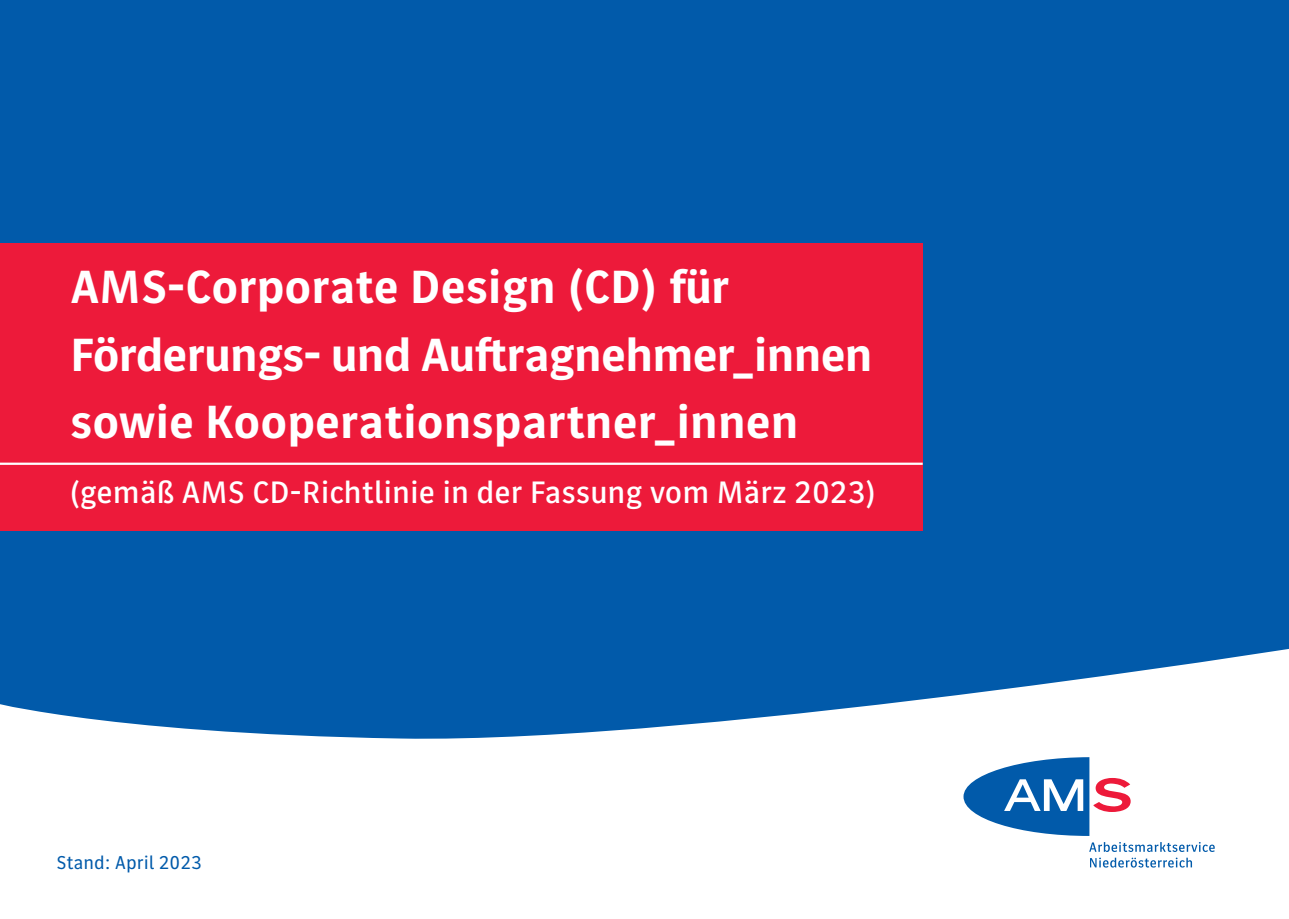
<style>
.page{position:relative;width:1289px;height:919px;background:#fff}
.page>*{position:absolute;margin:0;border:0;box-sizing:border-box;transform-origin:0 0}
.t1{font:700 45px/67.5px "AMS Laborat";letter-spacing:-.005em;color:#fff}
.t2{font:500 30px "AMS Laborat";color:#fff}
.t3{font:18px "AMS Laborat";color:#015aaa}
</style>
<div class="page">
<div style="left:0;top:0;width:1288px;height:914px;background:#015aaa"></div>
<div style="left:0;top:243px;width:922px;height:287px;background:#ed1a3a"></div>
<svg style="left:0;top:649px;width:1288px;height:141px;fill:#fff"></svg>
<div style="left:0;top:790px;width:1288px;height:128px;background:#fff"></div>
<svg style="left:1089px;top:842px;width:125px;height:9px"></svg>
<svg style="left:1090px;top:857px;width:101px;height:10px"></svg>
<svg style="left:963px;top:757px;width:167px;height:78px"></svg>
<hr style="left:0;top:462px;width:922px;height:3px;background:#fff">
<p class="t1" style="left:70px;top:253px;width:804px">AMS-Corporate Design (CD) für<br>Förderungs- und Auftragnehmer_innen sowie Kooperationspartner_innen</p>
<p class="t2" style="left:69px;top:472px;width:808px">(gemäß AMS CD-Richtlinie in der Fassung vom März 2023)</p>
<p class="t3" style="left:56px;top:850px;width:147px">Stand: April 2023</p>
</div>
